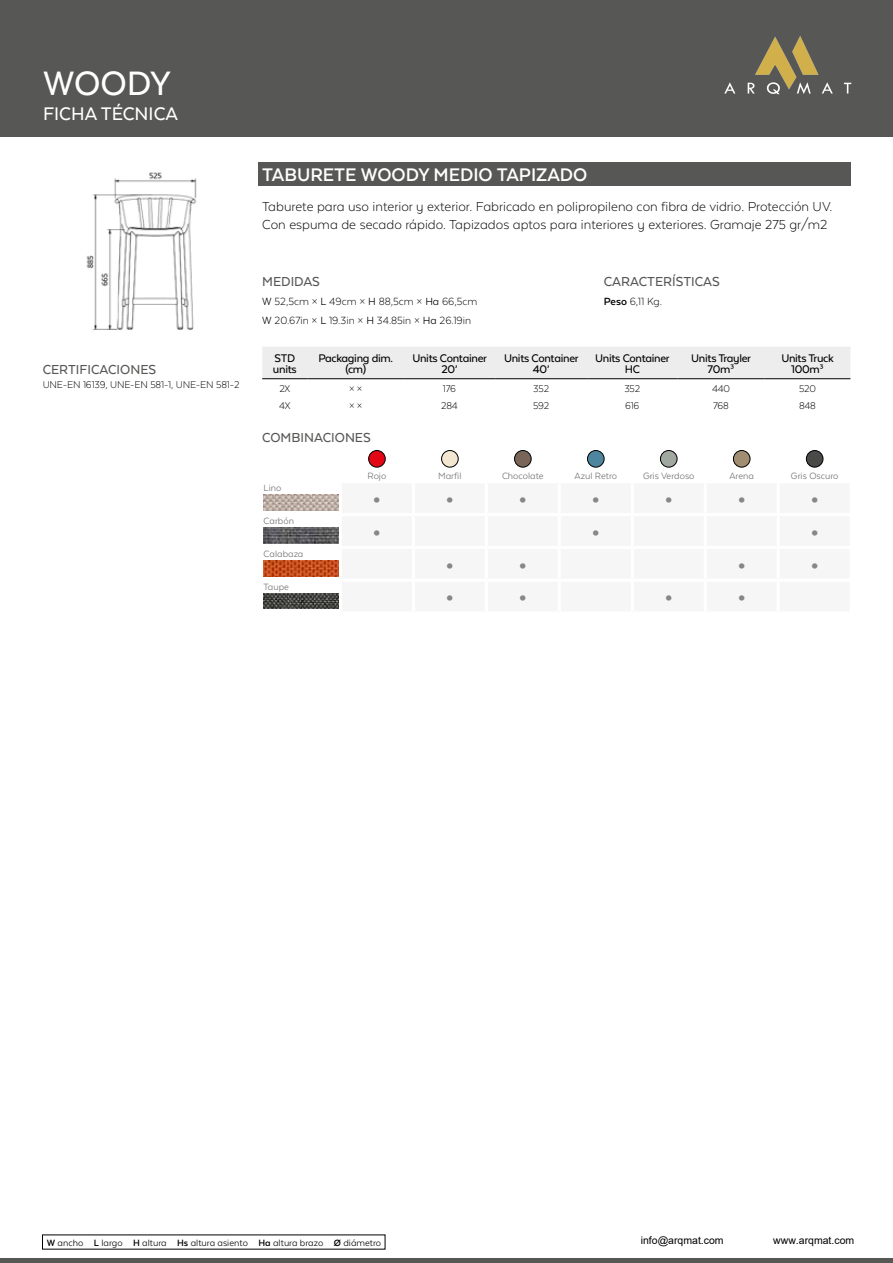
<style>
.page{position:relative;width:893px;height:1263px;background:#fff}
.page>*{position:absolute;margin:0;border:0;box-sizing:border-box;transform-origin:0 0}
.t1{font:500 39px "Texta Alt";letter-spacing:-.005em;color:#fff}
.t2{font:700 31.5px "Texta Alt";color:#878787}
.t3{font:700 21px "Texta Alt";color:#fff}
.t4{font:500 21px "Texta Alt";color:#fff}
.t5{font:300 15px/18px "Texta Alt";color:#000}
.t6{font:500 15px "Texta Alt";color:#575756}
.t7{font:500 12.75px/10.5px "Texta Alt";letter-spacing:-.025em;color:#000;text-align:center}
.t8{font:300 12px/18.6px "Texta Alt";color:#000}
.t9{font:300 11.25px "Texta Alt";letter-spacing:-.02em;color:#000}
.t10{font:10.5px "Texta Alt";color:#706f6f}
.t11{font:10.5px "Texta Alt";color:#000}
.t12{font:10.5px "Arial";color:#000}
.s1{font-weight:400}
.s2{font-weight:700}
</style>
<div class="page">
<hr style="left:0;top:1259px;width:893px;height:4px;background:#575756">
<div style="left:0;top:0;width:893px;height:137px;background:#575756"></div>
<div style="left:258px;top:163px;width:592px;height:23px;background:#575756"></div>
<div style="left:262px;top:347px;width:588px;height:31px;background:#ededed"></div>
<hr style="left:262px;top:378px;width:46px;height:1px;background:#000">
<hr style="left:308px;top:378px;width:96px;height:1px;background:#000">
<hr style="left:404px;top:378px;width:91px;height:1px;background:#000">
<hr style="left:495px;top:378px;width:92px;height:1px;background:#000">
<hr style="left:587px;top:378px;width:90px;height:1px;background:#000">
<hr style="left:677px;top:378px;width:88px;height:1px;background:#000">
<hr style="left:765px;top:378px;width:85px;height:1px;background:#000">
<img style="left:369px;top:450px;width:16px;height:17px;border-radius:8px">
<div style="left:368px;top:450px;width:17px;height:17px;border:1px solid #000;border-radius:50%"></div>
<img style="left:442px;top:450px;width:16px;height:17px;border-radius:8px">
<div style="left:441px;top:450px;width:17px;height:17px;border:1px solid #000;border-radius:50%"></div>
<img style="left:514px;top:450px;width:17px;height:17px;border-radius:8px">
<div style="left:514px;top:450px;width:17px;height:17px;border:1px solid #000;border-radius:50%"></div>
<img style="left:587px;top:450px;width:17px;height:17px;border-radius:8px">
<div style="left:587px;top:450px;width:17px;height:17px;border:1px solid #000;border-radius:50%"></div>
<img style="left:660px;top:450px;width:17px;height:17px;border-radius:8px">
<div style="left:660px;top:450px;width:17px;height:17px;border:1px solid #000;border-radius:50%"></div>
<img style="left:733px;top:450px;width:17px;height:17px;border-radius:8px">
<div style="left:733px;top:450px;width:17px;height:17px;border:1px solid #000;border-radius:50%"></div>
<img style="left:806px;top:450px;width:17px;height:17px;border-radius:8px">
<div style="left:806px;top:450px;width:17px;height:17px;border:1px solid #000;border-radius:50%"></div>
<img style="left:264px;top:495px;width:75px;height:15px">
<img style="left:264px;top:527px;width:75px;height:16px">
<img style="left:264px;top:560px;width:75px;height:16px">
<img style="left:264px;top:593px;width:75px;height:16px">
<img style="left:86px;top:172px;width:111px;height:158px">
<img style="left:724px;top:36px;width:128px;height:59px">
<h1 class="t1" style="left:43px;top:63px;width:129px">WOODY</h1>
<h3 class="t4" style="left:43px;top:103px;width:136px">FICHA TÉCNICA</h3>
<p class="t6" style="left:43px;top:362px;width:115px">CERTIFICACIONES</p>
<p class="t9" style="left:43px;top:379px;width:198px">UNE-EN 16139, UNE-EN 581-1, UNE-EN 581-2</p>
<h3 class="t3" style="left:262px;top:163px;width:327px">TABURETE WOODY MEDIO TAPIZADO</h3>
<p class="t5" style="left:262px;top:198px;width:572px">Taburete para uso interior y exterior. Fabricado en polipropileno con fibra de vidrio. Protección UV.<br>Con espuma de secado rápido. Tapizados aptos para interiores y exteriores. Gramaje 275 gr/m2</p>
<p class="t6" style="left:262px;top:274px;width:59px">MEDIDAS</p>
<p class="t8" style="left:262px;top:292px;width:217px"><span class="s1">W</span> 52,5cm × <span class="s1">L</span> 49cm × <span class="s1">H</span> 88,5cm × <span class="s1">Ha</span> 66,5cm<br><span class="s1">W</span> 20.67in × <span class="s1">L</span> 19.3in × <span class="s1">H</span> 34.85in × <span class="s1">Ha</span> 26.19in</p>
<p class="t6" style="left:604px;top:274px;width:117px">CARACTERÍSTICAS</p>
<p class="t8" style="left:604px;top:292px;width:60px"><span class="s2">Peso</span> 6,11 Kg.</p>
<p class="t7" style="left:273px;top:353px;width:25px;text-align:left">STD units</p>
<p class="t7" style="left:318px;top:353px;width:76px">Packaging dim. (cm)</p>
<p class="t7" style="left:412px;top:353px;width:76px">Units Container<br>20’</p>
<p class="t7" style="left:504px;top:353px;width:76px">Units Container<br>40’</p>
<p class="t7" style="left:595px;top:353px;width:76px">Units Container<br>HC</p>
<p class="t7" style="left:691px;top:353px;width:61px">Units Trayler<br>70m³</p>
<p class="t7" style="left:781px;top:353px;width:54px">Units Truck<br>100m³</p>
<p class="t9" style="left:279px;top:382px;width:12px">2X</p>
<p class="t9" style="left:349px;top:382px;width:15px">× ×</p>
<p class="t9" style="left:443px;top:382px;width:15px">176</p>
<p class="t9" style="left:533px;top:382px;width:17px">352</p>
<p class="t9" style="left:624px;top:382px;width:17px">352</p>
<p class="t9" style="left:712px;top:382px;width:19px">440</p>
<p class="t9" style="left:799px;top:382px;width:18px">520</p>
<p class="t9" style="left:279px;top:399px;width:13px">4X</p>
<p class="t9" style="left:349px;top:399px;width:15px">× ×</p>
<p class="t9" style="left:441px;top:399px;width:18px">284</p>
<p class="t9" style="left:533px;top:399px;width:18px">592</p>
<p class="t9" style="left:625px;top:399px;width:16px">616</p>
<p class="t9" style="left:713px;top:399px;width:17px">768</p>
<p class="t9" style="left:799px;top:399px;width:18px">848</p>
<p class="t6" style="left:262px;top:430px;width:110px">COMBINACIONES</p>
<p class="t10" style="left:368px;top:471px;width:20px">Rojo</p>
<p class="t10" style="left:438px;top:471px;width:25px">Marfil</p>
<p class="t10" style="left:502px;top:471px;width:43px">Chocolate</p>
<p class="t10" style="left:574px;top:471px;width:44px">Azul Retro</p>
<p class="t10" style="left:643px;top:471px;width:53px">Gris Verdoso</p>
<p class="t10" style="left:729px;top:471px;width:26px">Arena</p>
<p class="t10" style="left:791px;top:471px;width:49px">Gris Oscuro</p>
<p class="t10" style="left:264px;top:483px;width:19px">Lino</p>
<h2 class="t2" style="left:372px;top:481px;width:85px">• •</h2>
<h2 class="t2" style="left:518px;top:481px;width:85px">• •</h2>
<h2 class="t2" style="left:664px;top:481px;width:85px">• •</h2>
<h2 class="t2" style="left:810px;top:481px;width:12px">•</h2>
<p class="t10" style="left:264px;top:515px;width:32px">Carbón</p>
<h2 class="t2" style="left:372px;top:514px;width:12px">•</h2>
<h2 class="t2" style="left:591px;top:514px;width:12px">•</h2>
<h2 class="t2" style="left:810px;top:514px;width:12px">•</h2>
<p class="t10" style="left:264px;top:548px;width:41px">Calabaza</p>
<h2 class="t2" style="left:445px;top:547px;width:85px">• •</h2>
<h2 class="t2" style="left:737px;top:547px;width:85px">• •</h2>
<p class="t10" style="left:264px;top:581px;width:27px">Taupe</p>
<h2 class="t2" style="left:445px;top:580px;width:85px">• •</h2>
<h2 class="t2" style="left:664px;top:580px;width:85px">• •</h2>
<p class="t11" style="left:47px;top:1237px;width:336px"><span class="s2">W</span> ancho <span class="s2">L</span> largo <span class="s2">H</span> altura <span class="s2">Hs</span> altura asiento <span class="s2">Ha</span> altura brazo <span class="s2">Ø</span> diámetro</p>
<p class="t12" style="left:641px;top:1235px;width:84px">info@arqmat.com</p>
<p class="t12" style="left:773px;top:1235px;width:83px">www.arqmat.com</p>
</div>
